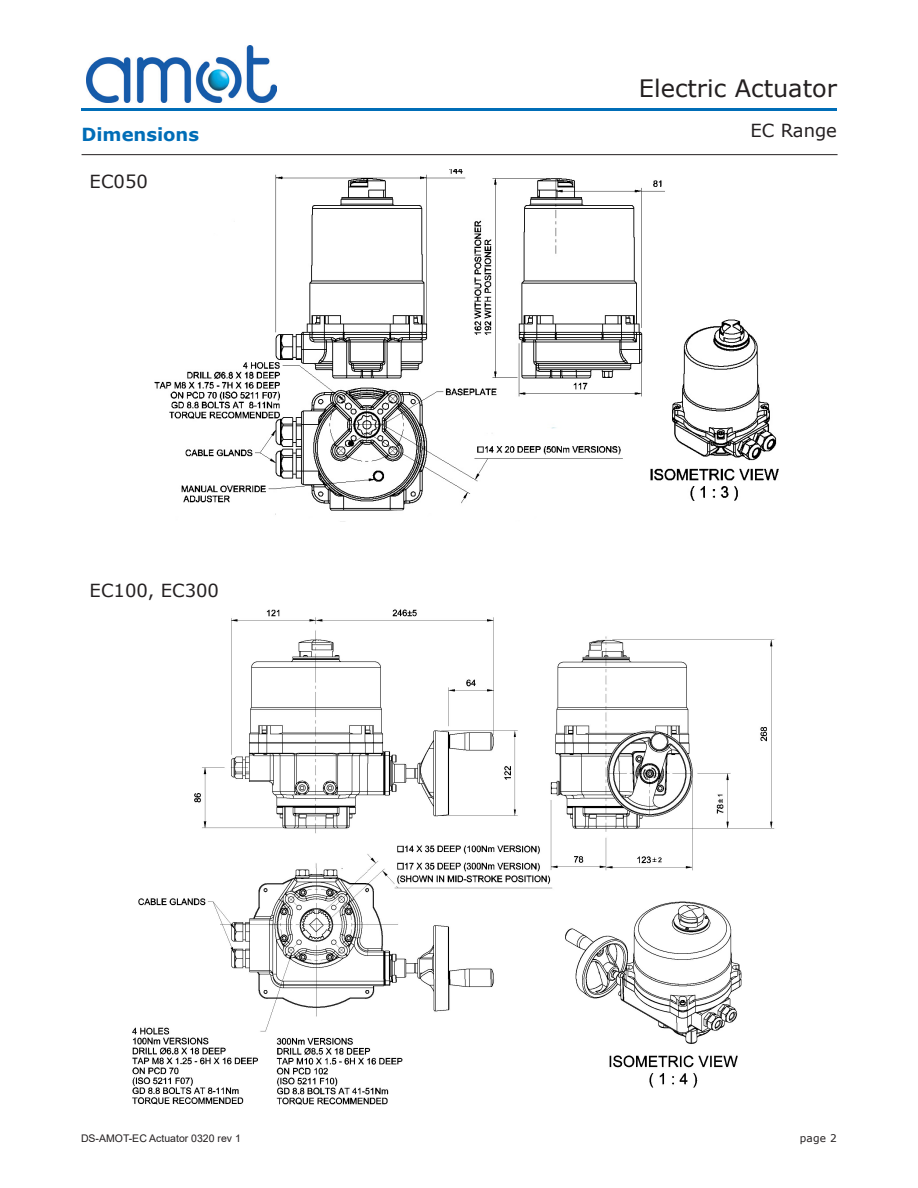
<style>
.page{position:relative;width:918px;height:1188px;background:#fff}
.page>*{position:absolute;margin:0;border:0;box-sizing:border-box;transform-origin:0 0}
.t1{font:24px "Verdana";color:#231f20}
.t2{font:18px "Verdana";color:#231f20}
.t3{font:700 18px "Verdana";color:#006db7}
.t4{font:10.5px "Arial";color:#231f20}
.t5{font:10.5px "Verdana";color:#231f20}
</style>
<div class="page">
<hr style="left:81px;top:108px;width:756px;height:3px;background:#006db7">
<img style="left:86px;top:45px;width:191px;height:57px">
<hr style="left:82px;top:154px;width:756px;height:1px;background:#231f20">
<img style="left:155px;top:170px;width:624px;height:352px">
<img style="left:132px;top:609px;width:643px;height:496px">
<p class="t3" style="left:82px;top:122px;width:119px">Dimensions</p>
<p class="t2" style="left:90px;top:169px;width:60px">EC050</p>
<p class="t2" style="left:90px;top:578px;width:131px">EC100, EC300</p>
<h1 class="t1" style="left:639px;top:71px;width:200px">Electric Actuator</h1>
<h2 class="t2" style="left:750px;top:118px;width:88px">EC Range</h2>
<p class="t4" style="left:81px;top:1131px;width:161px">DS-AMOT-EC Actuator 0320 rev 1</p>
<p class="t5" style="left:800px;top:1131px;width:39px">page 2</p>
</div>
